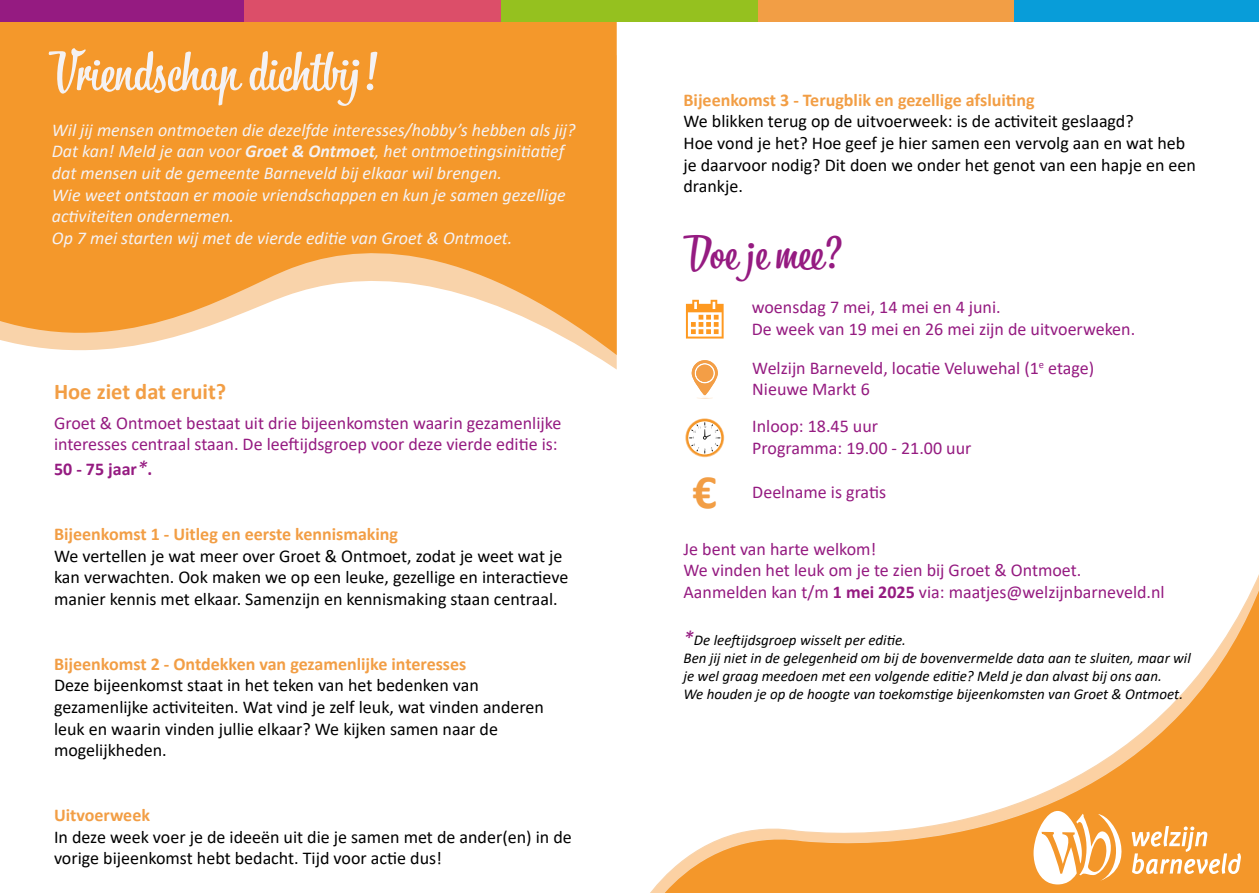
<style>
.page{position:relative;width:1259px;height:893px;background:#fff}
.page>*{position:absolute;margin:0;border:0;box-sizing:border-box;transform-origin:0 0}
.t1{font:54px "Bistro Script";color:#f4f2f3}
.t2{font:700 48px "Calibri";color:#f29e45}
.t3{font:45px "Bistro Script";color:#951b81}
.t4{font:700 22.5px "Calibri";color:#f29e45}
.t5{font:18px/21.6px "Calibri";color:#000}
.t6{font:18px/21.6px "Calibri";color:#951b81}
.t7{font:italic 18px/21.6px "Calibri";color:#f4f2f3}
.t8{font:700 18px "Calibri";color:#f29e45}
.t9{font:700 18px "Calibri";color:#951b81}
.t10{font:italic 15px/18px "Calibri";color:#000}
.s1{font-weight:700}
.s2{font-weight:400;font-style:italic;font-size:21px}
.s3{font-size:21px;color:#951b81}
</style>
<div class="page">
<svg style="left:0;top:21px;width:617px;height:344px;background:#f5a94f"></svg>
<div style="left:0;top:0;width:244px;height:21px;background:#951b81"></div>
<div style="left:244px;top:0;width:257px;height:21px;background:#dc4e69"></div>
<div style="left:501px;top:0;width:257px;height:21px;background:#95c11f"></div>
<div style="left:758px;top:0;width:257px;height:21px;background:#f29e45"></div>
<div style="left:1015px;top:0;width:244px;height:21px;background:#089dd9"></div>
<svg style="left:651px;top:576px;width:608px;height:317px"></svg>
<svg style="left:686px;top:300px;width:37px;height:39px"></svg>
<svg style="left:691px;top:360px;width:27px;height:39px"></svg>
<svg style="left:685px;top:418px;width:39px;height:39px"></svg>
<svg style="left:686px;top:419px;width:37px;height:37px"></svg>
<svg style="left:688px;top:421px;width:33px;height:33px"></svg>
<svg style="left:689px;top:422px;width:31px;height:31px"></svg>
<svg style="left:1033px;top:811px;width:208px;height:73px"></svg>
<h1 class="t1" style="left:54px;top:38px;width:325px">Vriendschap dichtbij!</h1>
<p class="t7" style="left:52px;top:118px;width:525px">Wil jij mensen ontmoeten die dezelfde interesses/hobby’s hebben als jij?<br>Dat kan! Meld je aan voor <span class="s1">Groet &amp; Ontmoet</span>, het ontmoetingsinitiatief dat mensen uit de gemeente Barneveld bij elkaar wil brengen.<br>Wie weet ontstaan er mooie vriendschappen en kun je samen gezellige activiteiten ondernemen.<br>Op 7 mei starten wij met de vierde editie van Groet &amp; Ontmoet.</p>
<p class="t4" style="left:54px;top:375px;width:174px">Hoe ziet dat eruit?</p>
<p class="t6" style="left:54px;top:411px;width:509px">Groet &amp; Ontmoet bestaat uit drie bijeenkomsten waarin gezamenlijke interesses centraal staan. De leeftijdsgroep voor deze vierde editie is:</p>
<p class="t9" style="left:54px;top:457px;width:100px">50 - 75 jaar<span class="s2">*</span>.</p>
<p class="t8" style="left:54px;top:521px;width:346px">Bijeenkomst 1 - Uitleg en eerste kennismaking</p>
<p class="t5" style="left:54px;top:544px;width:516px">We vertellen je wat meer over Groet &amp; Ontmoet, zodat je weet wat je kan verwachten. Ook maken we op een leuke, gezellige en interactieve manier kennis met elkaar. Samenzijn en kennismaking staan centraal.</p>
<p class="t8" style="left:54px;top:651px;width:414px">Bijeenkomst 2 - Ontdekken van gezamenlijke interesses</p>
<p class="t5" style="left:54px;top:674px;width:491px">Deze bijeenkomst staat in het teken van het bedenken van gezamenlijke activiteiten. Wat vind je zelf leuk, wat vinden anderen leuk en waarin vinden jullie elkaar? We kijken samen naar de mogelijkheden.</p>
<p class="t8" style="left:54px;top:802px;width:98px">Uitvoerweek</p>
<p class="t5" style="left:54px;top:825px;width:519px">In deze week voer je de ideeën uit die je samen met de ander(en) in de vorige bijeenkomst hebt bedacht. Tijd voor actie dus!</p>
<p class="t8" style="left:683px;top:87px;width:352px">Bijeenkomst 3 - Terugblik en gezellige afsluiting</p>
<p class="t5" style="left:683px;top:110px;width:514px">We blikken terug op de uitvoerweek: is de activiteit geslaagd?<br>Hoe vond je het? Hoe geef je hier samen een vervolg aan en wat heb je daarvoor nodig? Dit doen we onder het genot van een hapje en een drankje.</p>
<h3 class="t3" style="left:683px;top:225px;width:157px">Doe je mee?</h3>
<h2 class="t2" style="left:692px;top:458px;width:26px">€</h2>
<p class="t6" style="left:752px;top:296px;width:385px">woensdag 7 mei, 14 mei en 4 juni.<br>De week van 19 mei en 26 mei zijn de uitvoerweken.</p>
<p class="t6" style="left:752px;top:356px;width:343px">Welzijn Barneveld, locatie Veluwehal (1<sup>e</sup> etage)<br>Nieuwe Markt 6</p>
<p class="t6" style="left:752px;top:415px;width:221px">Inloop: 18.45 uur<br>Programma: 19.00 - 21.00 uur</p>
<p class="t6" style="left:752px;top:480px;width:135px">Deelname is gratis</p>
<p class="t6" style="left:683px;top:537px;width:483px">Je bent van harte welkom!<br>We vinden het leuk om je te zien bij Groet &amp; Ontmoet.<br>Aanmelden kan t/m <span class="s1">1 mei 2025</span> via: maatjes@welzijnbarneveld.nl</p>
<p class="t10" style="left:683px;top:630px;width:509px"><span class="s3">*</span>De leeftijdsgroep wisselt per editie.<br>Ben jij niet in de gelegenheid om bij de bovenvermelde data aan te sluiten, maar wil je wel graag meedoen met een volgende editie? Meld je dan alvast bij ons aan.<br>We houden je op de hoogte van toekomstige bijeenkomsten van Groet &amp; Ontmoet.</p>
</div>
